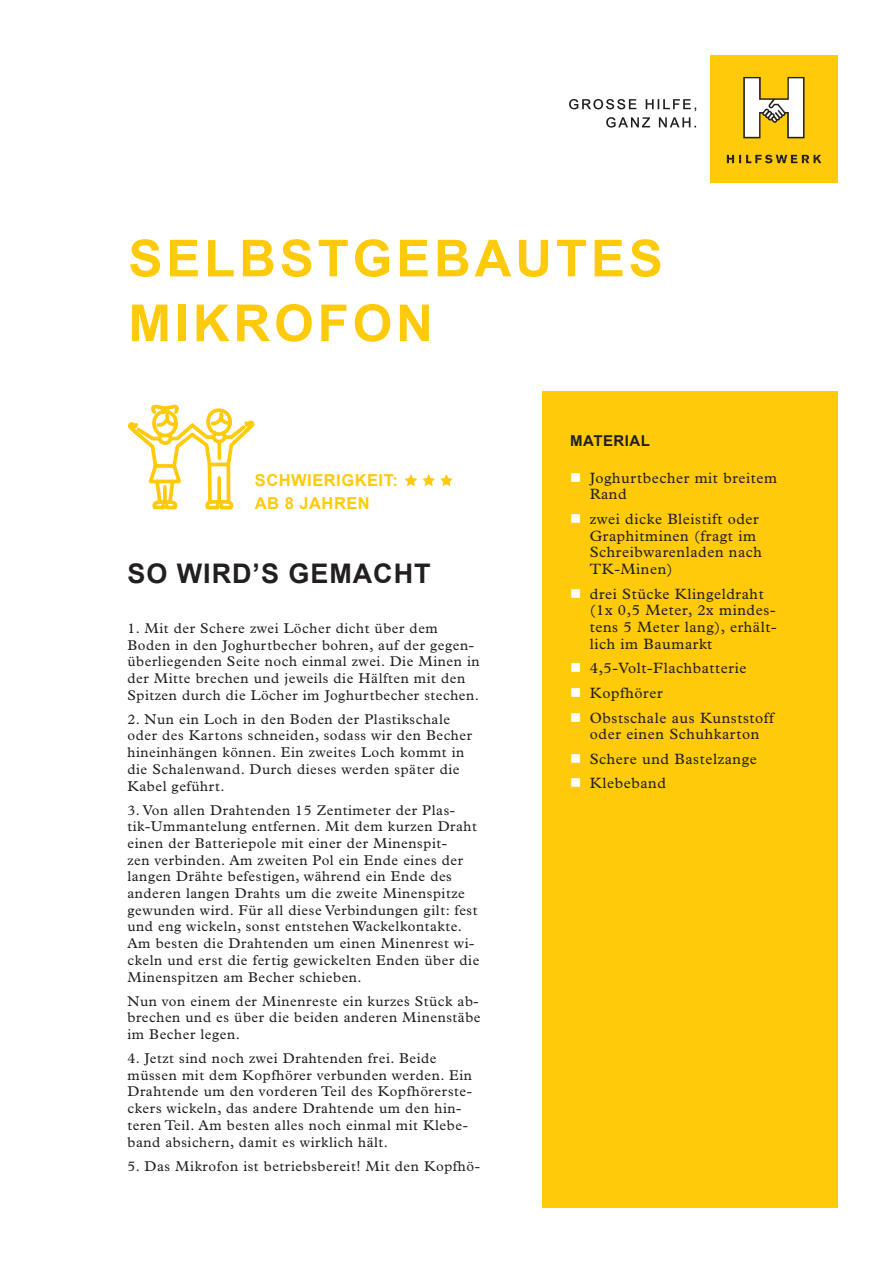
<style>
.page{position:relative;width:893px;height:1263px;background:#fff}
.page>*{position:absolute;margin:0;border:0;box-sizing:border-box;transform-origin:0 0}
.t1{font:700 51px/64.8px "Arial";letter-spacing:.075em;color:#feca0a}
.t2{font:700 27px "Arial";letter-spacing:.035em;color:#231f20}
.t3{font:700 16.5px/23.4px "Arial";letter-spacing:.03em;color:#feca0a}
.t4{font:15px/16.6px "Plantin MT Std";letter-spacing:.04em;color:#231f20}
.t5{font:700 15px "Arial";letter-spacing:.03em;color:#231f20}
.t6{font:14.25px/16.6px "Plantin MT Std";letter-spacing:.04em;color:#231f20}
</style>
<div class="page">
<svg style="left:128px;top:405px;width:126px;height:104px"></svg>
<svg style="left:606px;top:117px;width:90px;height:11px"></svg>
<svg style="left:569px;top:99px;width:127px;height:12px"></svg>
<div style="left:710px;top:55px;width:128px;height:128px;background:#feca0a"></div>
<svg style="left:727px;top:155px;width:94px;height:8px"></svg>
<svg style="left:743px;top:77px;width:61px;height:61px"></svg>
<div style="left:542px;top:391px;width:296px;height:817px;background:#feca0a"></div>
<svg style="left:405px;top:474px;width:12px;height:12px"></svg>
<svg style="left:423px;top:474px;width:29px;height:12px"></svg>
<h1 class="t1" style="left:128px;top:227px;width:536px">SELBSTGEBAUTES<br>MIKROFON</h1>
<p class="t3" style="left:255px;top:469px;width:145px">SCHWIERIGKEIT:<br>AB 8 JAHREN</p>
<h2 class="t2" style="left:127px;top:554px;width:305px">SO WIRD’S GEMACHT</h2>
<p class="t6" style="left:127px;top:620px;width:354px">1. Mit der Schere zwei Löcher dicht über dem Boden in den Joghurtbecher bohren, auf der gegen&shy;überliegenden Seite noch einmal zwei. Die Minen in der Mitte brechen und jeweils die Hälften mit den Spitzen durch die Löcher im Joghurtbecher stechen.</p>
<p class="t6" style="left:127px;top:711px;width:346px">2. Nun ein Loch in den Boden der Plastikschale oder des Kartons schneiden, sodass wir den Becher hineinhängen können. Ein zweites Loch kommt in die Schalenwand. Durch dieses werden später die Kabel geführt.</p>
<p class="t6" style="left:127px;top:801px;width:353px">3. Von allen Drahtenden 15 Zentimeter der Plas&shy;tik-Ummantelung entfernen. Mit dem kurzen Draht einen der Batteriepole mit einer der Minenspit-<br>zen verbinden. Am zweiten Pol ein Ende eines der langen Drähte befestigen, während ein Ende des anderen langen Drahts um die zweite Minenspitze gewunden wird. Für all diese Verbindungen gilt: fest und eng wickeln, sonst entstehen Wackelkontakte.<br>Am besten die Drahtenden um einen Minenrest wi&shy;ckeln und erst die fertig gewickelten Enden über die Minenspitzen am Becher schieben.</p>
<p class="t6" style="left:127px;top:992px;width:355px">Nun von einem der Minenreste ein kurzes Stück ab&shy;brechen und es über die beiden anderen Minenstäbe im Becher legen.</p>
<p class="t6" style="left:127px;top:1050px;width:346px">4. Jetzt sind noch zwei Drahtenden frei. Beide müssen mit dem Kopfhörer verbunden werden. Ein Drahtende um den vorderen Teil des Kopfhörerste&shy;ckers wickeln, das andere Drahtende um den hin&shy;teren Teil. Am besten alles noch einmal mit Klebe&shy;band absichern, damit es wirklich hält.</p>
<p class="t6" style="left:127px;top:1157px;width:354px">5. Das Mikrofon ist betriebsbereit! Mit den Kopfhö-</p>
<p class="t5" style="left:570px;top:430px;width:81px">MATERIAL</p>
<p class="t4" style="left:590px;top:469px;width:189px">Joghurtbecher mit breitem<br>Rand</p>
<p class="t4" style="left:590px;top:511px;width:174px">zwei dicke Bleistift oder<br>Graphitminen (fragt im<br>Schreibwarenladen nach<br>TK-Minen)</p>
<p class="t4" style="left:590px;top:585px;width:188px">drei Stücke Klingeldraht (1x 0,5 Meter, 2x mindes&shy;tens 5 Meter lang), erhält&shy;lich im Baumarkt</p>
<p class="t4" style="left:590px;top:656px;width:186px;line-height:24.6px">4,5-Volt-Flachbatterie<br>Kopfhörer<br>Obstschale aus Kunststoff</p>
<p class="t4" style="left:590px;top:722px;width:171px;line-height:24.6px">oder einen Schuhkarton<br>Schere und Bastelzange<br>Klebeband</p>
</div>
